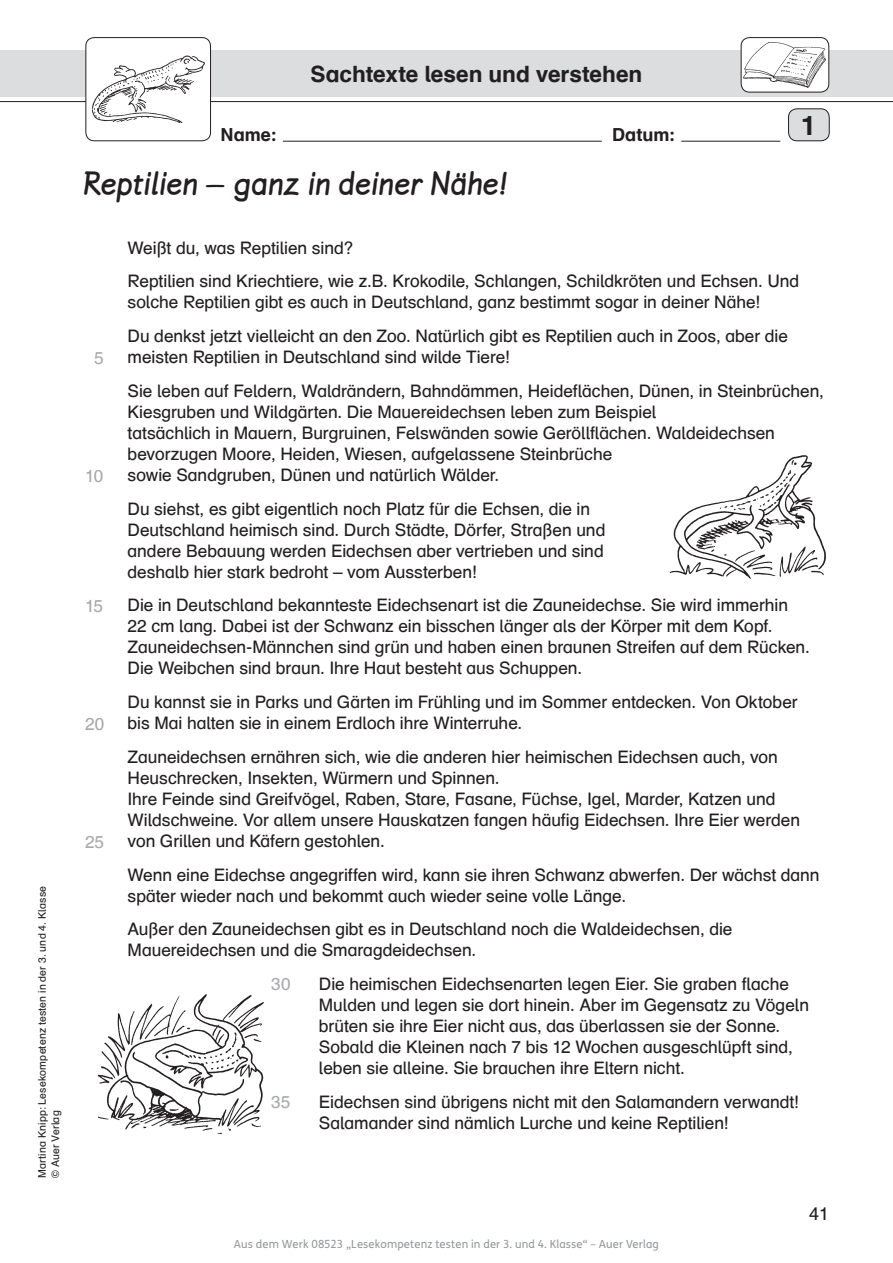
<style>
.page{position:relative;width:893px;height:1263px;background:#fff}
.page>*{position:absolute;margin:0;border:0;box-sizing:border-box;transform-origin:0 0}
.t1{font:700 36px "Lemme Script";color:#231f20}
.t2{font:700 27px "Auer Schulbuch";color:#231f20}
.t3{font:700 22.5px "Auer Schulbuch";color:#231f20}
.t4{font:700 18px "Auer Schulbuch";color:#231f20}
.t5{font:18px "Auer Schulbuch";color:#231f20}
.t6{font:17.25px/21px "Auer Schulbuch";letter-spacing:-.005em;color:#231f20}
.t7{font:17.25px "Auer Schulbuch";color:#a8a9ad}
.t8{font:11.25px "FS Klett";letter-spacing:.01em;color:#939598}
.t9{font:10.5px/13.5px "Auer Schulbuch";letter-spacing:.015em;color:#231f20}
</style>
<div class="page">
<div style="left:0;top:50px;width:893px;height:47px;background:#dcdddf"></div>
<hr style="left:0;top:101px;width:893px;height:1px;background:#231f20">
<div style="left:86px;top:38px;width:125px;height:103px;background:#fff;border-radius:9px"></div>
<img style="left:92px;top:56px;width:112px;height:67px">
<div style="left:85px;top:37px;width:126px;height:104px;border:1px solid #231f20;border-radius:9px"></div>
<div style="left:741px;top:38px;width:88px;height:54px;background:#fff;border-radius:9px"></div>
<img style="left:744px;top:42px;width:82px;height:45px">
<div style="left:741px;top:37px;width:88px;height:55px;border:1px solid #231f20;border-radius:9px"></div>
<hr style="left:283px;top:141px;width:319px;height:1px;background:#231f20">
<hr style="left:681px;top:141px;width:99px;height:1px;background:#231f20">
<img style="left:669px;top:455px;width:157px;height:124px">
<div style="left:788px;top:109px;width:41px;height:32px;background:#dcdddf;border-radius:9px"></div>
<div style="left:788px;top:108px;width:42px;height:33px;border:1px solid #231f20;border-radius:9px"></div>
<img style="left:97px;top:994px;width:167px;height:140px">
<p class="t9" style="left:35px;top:1178px;width:294px;rotate:-90deg">Martina Knipp: Lesekompetenz testen in der 3. und 4. Klasse © Auer Verlag</p>
<h3 class="t3" style="left:311px;top:59px;width:333px">Sachtexte lesen und verstehen</h3>
<h2 class="t2" style="left:801px;top:108px;width:17px">1</h2>
<p class="t4" style="left:221px;top:123px;width:57px">Name:</p>
<p class="t4" style="left:612px;top:123px;width:64px">Datum:</p>
<h1 class="t1" style="left:85px;top:166px;width:424px">Reptilien – ganz in deiner Nähe!</h1>
<p class="t6" style="left:128px;top:230px;width:673px;line-height:33.8px">Weißt du, was Reptilien sind?<br>Reptilien sind Kriechtiere, wie z.B. Krokodile, Schlangen, Schildkröten und Echsen. Und</p>
<p class="t6" style="left:128px;top:285px;width:662px;line-height:33.8px">solche Reptilien gibt es auch in Deutschland, ganz bestimmt sogar in deiner Nähe!<br>Du denkst jetzt vielleicht an den Zoo. Natürlich gibt es Reptilien auch in Zoos, aber die</p>
<p class="t6" style="left:128px;top:340px;width:698px;line-height:33.8px">meisten Reptilien in Deutschland sind wilde Tiere!<br>Sie leben auf Feldern, Waldrändern, Bahndämmen, Heideflächen, Dünen, in Steinbrüchen,</p>
<p class="t6" style="left:128px;top:401px;width:649px">Kiesgruben und Wildgärten. Die Mauereidechsen leben zum Beispiel<br>tatsächlich in Mauern, Burgruinen, Felswänden sowie Geröllflächen. Waldeidechsen bevorzugen Moore, Heiden, Wiesen, aufgelassene Steinbrüche<br>sowie Sandgruben, Dünen und natürlich Wälder.</p>
<p class="t6" style="left:128px;top:498px;width:479px">Du siehst, es gibt eigentlich noch Platz für die Echsen, die in Deutschland heimisch sind. Durch Städte, Dörfer, Straßen und andere Bebauung werden Eidechsen aber vertrieben und sind deshalb hier stark bedroht – vom Aussterben!</p>
<p class="t6" style="left:128px;top:594px;width:684px">Die in Deutschland bekannteste Eidechsenart ist die Zauneidechse. Sie wird immerhin 22 cm lang. Dabei ist der Schwanz ein bisschen länger als der Körper mit dem Kopf.<br>Zauneidechsen-Männchen sind grün und haben einen braunen Streifen auf dem Rücken.<br>Die Weibchen sind braun. Ihre Haut besteht aus Schuppen.</p>
<p class="t6" style="left:128px;top:691px;width:672px">Du kannst sie in Parks und Gärten im Frühling und im Sommer entdecken. Von Oktober bis Mai halten sie in einem Erdloch ihre Winterruhe.</p>
<p class="t6" style="left:128px;top:746px;width:674px">Zauneidechsen ernähren sich, wie die anderen hier heimischen Eidechsen auch, von Heuschrecken, Insekten, Würmern und Spinnen.<br>Ihre Feinde sind Greifvögel, Raben, Stare, Fasane, Füchse, Igel, Marder, Katzen und Wildschweine. Vor allem unsere Hauskatzen fangen häufig Eidechsen. Ihre Eier werden von Grillen und Käfern gestohlen.</p>
<p class="t6" style="left:128px;top:863px;width:694px">Wenn eine Eidechse angegriffen wird, kann sie ihren Schwanz abwerfen. Der wächst dann später wieder nach und bekommt auch wieder seine volle Länge.</p>
<p class="t6" style="left:128px;top:918px;width:606px">Außer den Zauneidechsen gibt es in Deutschland noch die Waldeidechsen, die<br>Mauereidechsen und die Smaragdeidechsen.</p>
<p class="t6" style="left:319px;top:973px;width:492px">Die heimischen Eidechsenarten legen Eier. Sie graben flache Mulden und legen sie dort hinein. Aber im Gegensatz zu Vögeln brüten sie ihre Eier nicht aus, das überlassen sie der Sonne.<br>Sobald die Kleinen nach 7 bis 12 Wochen ausgeschlüpft sind, leben sie alleine. Sie brauchen ihre Eltern nicht.</p>
<p class="t6" style="left:319px;top:1091px;width:481px">Eidechsen sind übrigens nicht mit den Salamandern verwandt!<br>Salamander sind nämlich Lurche und keine Reptilien!</p>
<p class="t7" style="left:94px;top:347px;width:11px">5</p>
<p class="t7" style="left:85px;top:465px;width:20px">10</p>
<p class="t7" style="left:85px;top:595px;width:20px">15</p>
<p class="t7" style="left:85px;top:713px;width:21px">20</p>
<p class="t7" style="left:85px;top:831px;width:21px">25</p>
<p class="t7" style="left:271px;top:973px;width:21px">30</p>
<p class="t7" style="left:271px;top:1091px;width:21px">35</p>
<p class="t8" style="left:234px;top:1236px;width:426px">Aus dem Werk 08523 „Lesekompetenz testen in der 3. und 4. Klasse“ – Auer Verlag</p>
<p class="t5" style="left:809px;top:1202px;width:22px">41</p>
</div>
